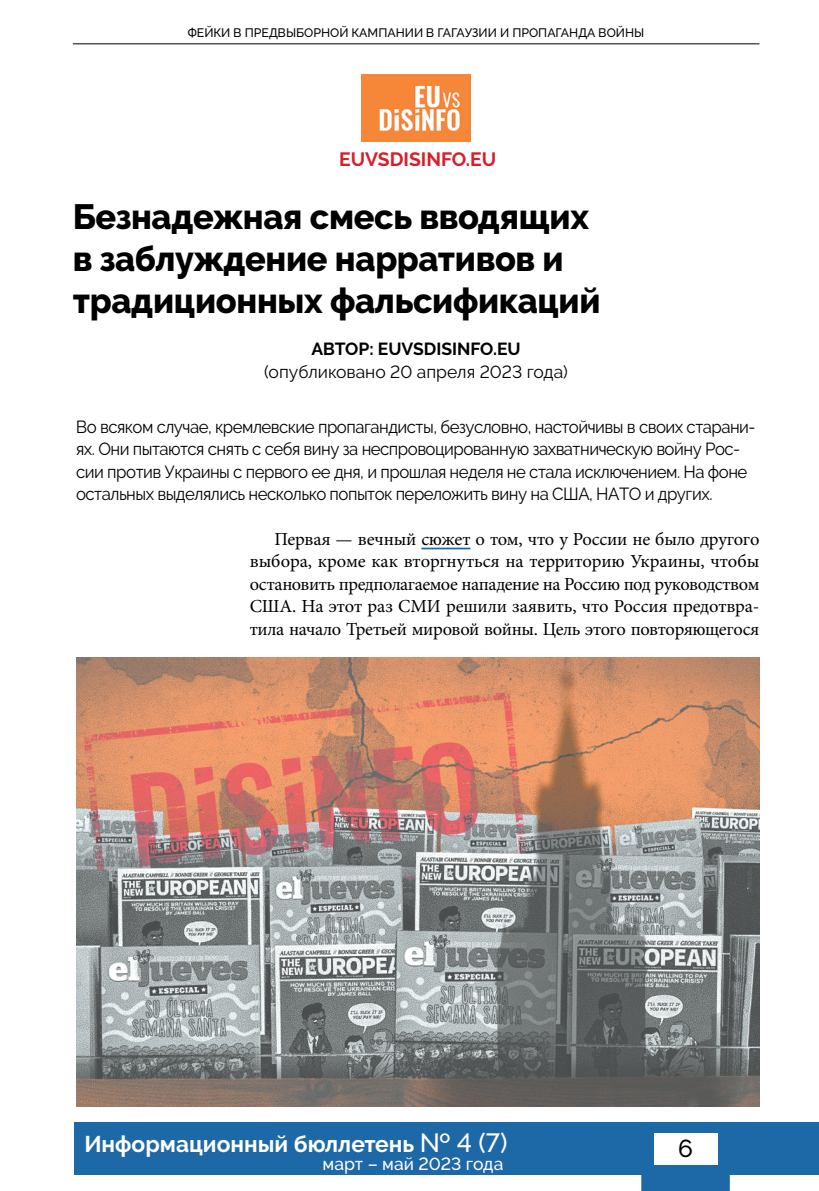
<style>
.page{position:relative;width:819px;height:1191px;background:#fff}
.page>*{position:absolute;margin:0;border:0;box-sizing:border-box;transform-origin:0 0}
.titluNew{font:800 35px/42px "Raleway";letter-spacing:-.01em;color:#000}
.t1{font:500 24.5px "Raleway";color:#000}
.t2{font:700 22.75px "Raleway";color:#fff}
.Normal__Web{font:700 19.25px "Raleway";color:#d81f29}
.body2{font:18.38px/22.4px "Minion Pro";letter-spacing:-.02em;color:#000;text-align:justify}
.lead{font:17.5px/22.4px "Raleway";letter-spacing:-.03em;color:#000;scale:.96 1}
.autor-alb{font:17.5px "Raleway";color:#000}
.autor-alb-2{font:700 17.5px "Raleway";color:#000}
.t3{font:500 17.5px "Raleway";color:#fff}
.t4{font:500 12.25px "Raleway";color:#000}
.s1{font-weight:500;font-size:26.25px}
</style>
<div class="page">
<hr style="left:73px;top:44px;width:686px;height:1px;background:#000">
<div style="left:74px;top:1122px;width:745px;height:52px;background:#1d68a6"></div>
<svg style="left:641px;top:1133px;width:88px;height:58px"></svg>
<div style="left:653px;top:1132px;width:64px;height:32px;background:#fff"></div>
<img style="left:362px;top:74px;width:108px;height:68px">
<hr style="left:421px;top:547px;width:49px;height:2px;background:#1d68a6">
<img style="left:76px;top:657px;width:683px;height:449px">
<p class="t4" style="left:188px;top:26px;width:458px">ФЕЙКИ В ПРЕДВЫБОРНОЙ КАМПАНИИ В ГАГАУЗИИ И ПРОПАГАНДА ВОЙНЫ</p>
<p class="Normal__Web" style="left:339px;top:149px;width:159px">EUVSDISINFO.EU</p>
<p class="titluNew" style="left:73px;top:196px;width:529px">Безнадежная смесь вводящих в заблуждение нарративов и традиционных фальсификаций</p>
<p class="autor-alb-2" style="left:311px;top:339px;width:211px">АВТОР: EUVSDISINFO.EU</p>
<p class="autor-alb" style="left:264px;top:362px;width:305px">(опубликовано 20 апреля 2023 года)</p>
<p class="lead" style="left:76px;top:415px;width:709px">Во всяком случае, кремлевские пропагандисты, безусловно, настойчивы в своих старани&shy;ях. Они пытаются снять с себя вину за неспровоцированную захватническую войну Рос&shy;сии против Украины с первого ее дня, и прошлая неделя не стала исключением. На фоне остальных выделялись несколько попыток переложить вину на США, НАТО и других.</p>
<p class="body2" style="left:250px;top:528px;width:511px;text-indent:25px">Первая — вечный сюжет о том, что у России не было другого выбора, кроме как вторгнуться на территорию Украины, чтобы остановить предполагаемое нападение на Россию под руководством США. На этот раз СМИ решили заявить, что Россия предотвра&shy;тила начало Третьей мировой войны. Цель этого повторяющегося</p>
<h3 class="t2" style="left:84px;top:1131px;width:424px">Информационный бюллетень <span class="s1">№ 4 (7)</span></h3>
<h2 class="t1" style="left:678px;top:1133px;width:16px">6</h2>
<p class="t3" style="left:322px;top:1153px;width:182px">март – май 2023 года</p>
</div>
